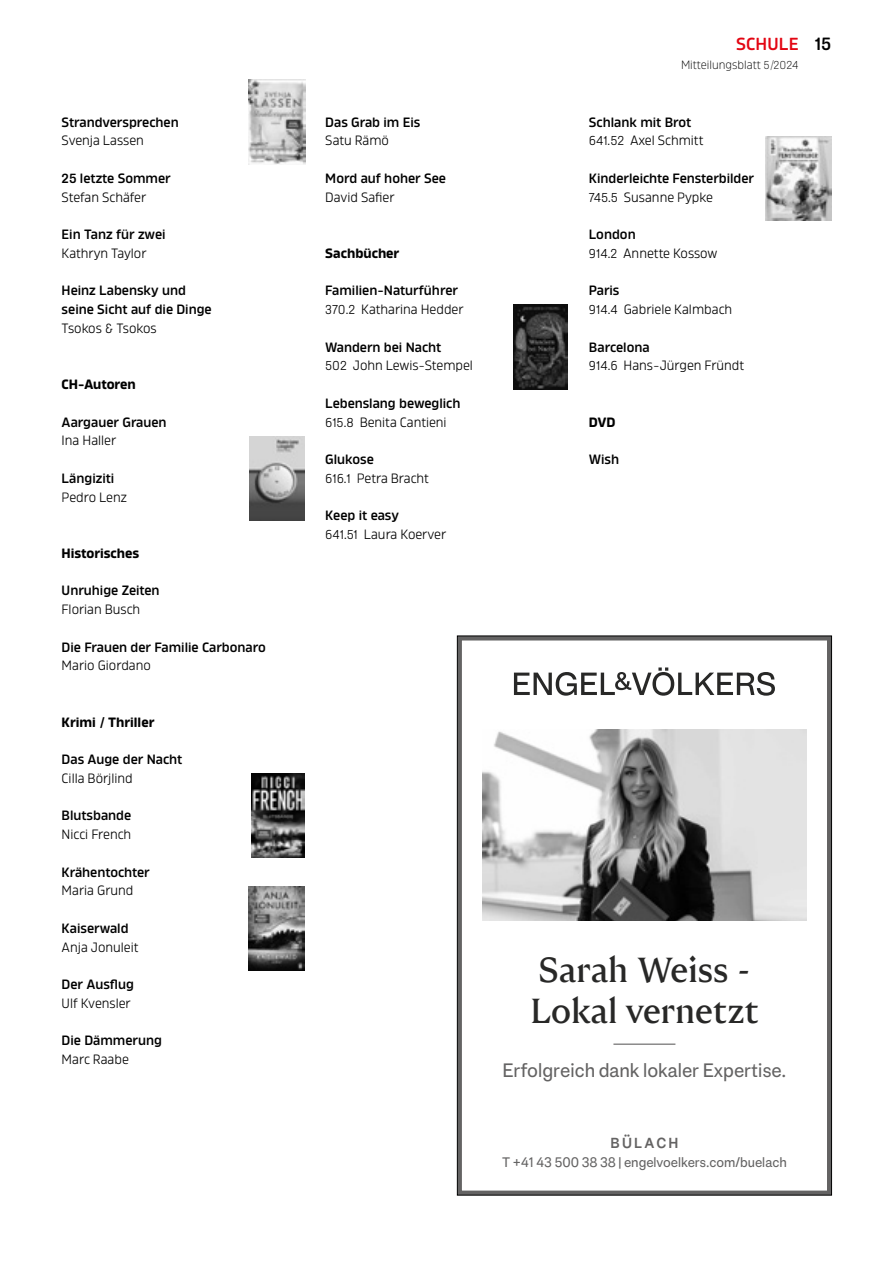
<style>
.page{position:relative;width:893px;height:1263px;background:#fff}
.page>*{position:absolute;margin:0;border:0;box-sizing:border-box;transform-origin:0 0}
.t1{font:700 34.5px/41.4px "Engel Voelkers Head";color:#282827}
.t2{font:19.35px "Engel Voelkers Text";color:#646363}
.t3{font:600 18px "Amfibia";color:#000}
.t4{font:600 17.4px "Amfibia";letter-spacing:.01em;color:#e30613}
.t5{font:700 14.55px "Engel Voelkers Text";letter-spacing:.15em;color:#646363}
.t6{font:13.65px "Engel Voelkers Text";color:#646363}
.t7{font:600 13.5px/18.8px "Amfibia";color:#000}
.t8{font:13.5px/18.8px "Amfibia";color:#000}
.t9{font:700 13.5px "Amfibia";color:#000}
.t10{font:300 12px "Amfibia";color:#000}
.s1{font-weight:400;font-size:13.05px}
.s2{font-weight:400}
.s3{font-weight:600}
.s4{font-size:13.05px}
.s5{font-size:11.7px}
</style>
<div class="page">
<img style="left:249px;top:80px;width:56px;height:84px">
<img style="left:249px;top:436px;width:55px;height:84px">
<img style="left:251px;top:774px;width:53px;height:84px">
<img style="left:249px;top:886px;width:55px;height:84px">
<img style="left:513px;top:305px;width:55px;height:84px">
<img style="left:766px;top:136px;width:65px;height:84px">
<div style="left:457px;top:636px;width:374px;height:559px;border:5px solid #646363"></div>
<svg style="left:514px;top:667px;width:261px;height:29px"></svg>
<hr style="left:613px;top:1043px;width:62px;height:2px;background:#646363">
<img style="left:483px;top:729px;width:323px;height:192px">
<p class="t7" style="left:62px;top:112px;width:119px">Strandversprechen</p>
<p class="t8" style="left:62px;top:131px;width:84px">Svenja Lassen</p>
<p class="t7" style="left:62px;top:169px;width:111px">25 letzte Sommer</p>
<p class="t8" style="left:62px;top:187px;width:86px">Stefan Schäfer</p>
<p class="t7" style="left:62px;top:225px;width:105px">Ein Tanz für zwei</p>
<p class="t8" style="left:62px;top:244px;width:86px">Kathryn Taylor</p>
<p class="t7" style="left:62px;top:281px;width:152px">Heinz Labensky und seine Sicht auf die Dinge</p>
<p class="t8" style="left:62px;top:319px;width:97px">Tsokos &amp; Tsokos</p>
<p class="t9" style="left:62px;top:376px;width:76px">CH-Autoren</p>
<p class="t7" style="left:62px;top:412px;width:107px">Aargauer Grauen</p>
<p class="t8" style="left:62px;top:431px;width:56px">Ina Haller</p>
<p class="t7" style="left:62px;top:469px;width:54px">Längiziti</p>
<p class="t8" style="left:62px;top:487px;width:67px">Pedro Lenz</p>
<p class="t9" style="left:62px;top:545px;width:79px">Historisches</p>
<p class="t7" style="left:62px;top:581px;width:100px">Unruhige Zeiten</p>
<p class="t8" style="left:62px;top:600px;width:80px">Florian Busch</p>
<p class="t7" style="left:62px;top:638px;width:206px">Die Frauen der Familie Carbonaro</p>
<p class="t8" style="left:62px;top:656px;width:91px">Mario Giordano</p>
<p class="t9" style="left:62px;top:714px;width:94px">Krimi / Thriller</p>
<p class="t7" style="left:62px;top:750px;width:122px">Das Auge der Nacht</p>
<p class="t8" style="left:62px;top:769px;width:73px">Cilla Börjlind</p>
<p class="t7" style="left:62px;top:806px;width:71px">Blutsbande</p>
<p class="t8" style="left:62px;top:825px;width:71px">Nicci French</p>
<p class="t7" style="left:62px;top:863px;width:90px">Krähentochter</p>
<p class="t8" style="left:62px;top:881px;width:73px">Maria Grund</p>
<p class="t7" style="left:62px;top:919px;width:68px">Kaiserwald</p>
<p class="t8" style="left:62px;top:938px;width:78px">Anja Jonuleit</p>
<p class="t7" style="left:62px;top:975px;width:74px">Der Ausflug</p>
<p class="t8" style="left:62px;top:994px;width:71px">Ulf Kvensler</p>
<p class="t7" style="left:62px;top:1031px;width:102px">Die Dämmerung</p>
<p class="t8" style="left:62px;top:1050px;width:69px">Marc Raabe</p>
<p class="t7" style="left:325px;top:113px;width:96px">Das Grab im Eis</p>
<p class="t8" style="left:325px;top:131px;width:65px">Satu Rämö</p>
<p class="t7" style="left:325px;top:169px;width:122px">Mord auf hoher See</p>
<p class="t8" style="left:325px;top:188px;width:71px">David Safier</p>
<p class="t9" style="left:325px;top:245px;width:76px">Sachbücher</p>
<p class="t7" style="left:325px;top:281px;width:140px">Familien-Naturführer<br><span class="s1">370</span><span class="s2">.</span><span class="s1">2</span> <span class="s2">Katharina Hedder</span></p>
<p class="t8" style="left:325px;top:337px;width:149px"><span class="s3">Wandern bei Nacht<br></span><span class="s4">502</span> John Lewis-Stempel</p>
<p class="t7" style="left:325px;top:394px;width:137px">Lebenslang beweglich<br><span class="s1">615</span><span class="s2">.</span><span class="s1">8</span> <span class="s2">Benita Cantieni</span></p>
<p class="t8" style="left:325px;top:450px;width:105px"><span class="s3">Glukose<br></span><span class="s4">616</span>.<span class="s4">1</span> Petra Bracht</p>
<p class="t8" style="left:325px;top:506px;width:123px"><span class="s3">Keep it easy<br></span><span class="s4">641</span>.<span class="s4">51</span> Laura Koerver</p>
<p class="t4" style="left:736px;top:33px;width:64px">SCHULE</p>
<p class="t10" style="left:681px;top:58px;width:119px">Mitteilungsblatt <span class="s5">5</span>/<span class="s5">2024</span></p>
<h3 class="t3" style="left:815px;top:33px;width:18px">15</h3>
<p class="t7" style="left:589px;top:112px;width:116px">Schlank mit Brot<br><span class="s1">641</span><span class="s2">.</span><span class="s1">52</span> <span class="s2">Axel Schmitt</span></p>
<p class="t7" style="left:589px;top:169px;width:167px">Kinderleichte Fensterbilder<br><span class="s1">745</span><span class="s2">.</span><span class="s1">5</span> <span class="s2">Susanne Pypke</span></p>
<p class="t8" style="left:589px;top:225px;width:130px"><span class="s3">London<br></span><span class="s4">914</span>.<span class="s4">2</span> Annette Kossow</p>
<p class="t8" style="left:589px;top:281px;width:145px"><span class="s3">Paris<br></span><span class="s4">914</span>.<span class="s4">4</span> Gabriele Kalmbach</p>
<p class="t8" style="left:589px;top:337px;width:157px"><span class="s3">Barcelona<br></span><span class="s4">914</span>.<span class="s4">6</span> Hans-Jürgen Fründt</p>
<p class="t9" style="left:589px;top:414px;width:28px">DVD</p>
<p class="t7" style="left:589px;top:450px;width:32px">Wish</p>
<h1 class="t1" style="left:530px;top:949px;width:230px">Sarah Weiss -<br>Lokal vernetzt</h1>
<h2 class="t2" style="left:502px;top:1057px;width:285px">Erfolgreich dank lokaler Expertise.</h2>
<p class="t5" style="left:610px;top:1134px;width:69px">BÜLACH</p>
<p class="t6" style="left:502px;top:1154px;width:286px">T +41 43 500 38 38 | engelvoelkers.com/buelach</p>
</div>
